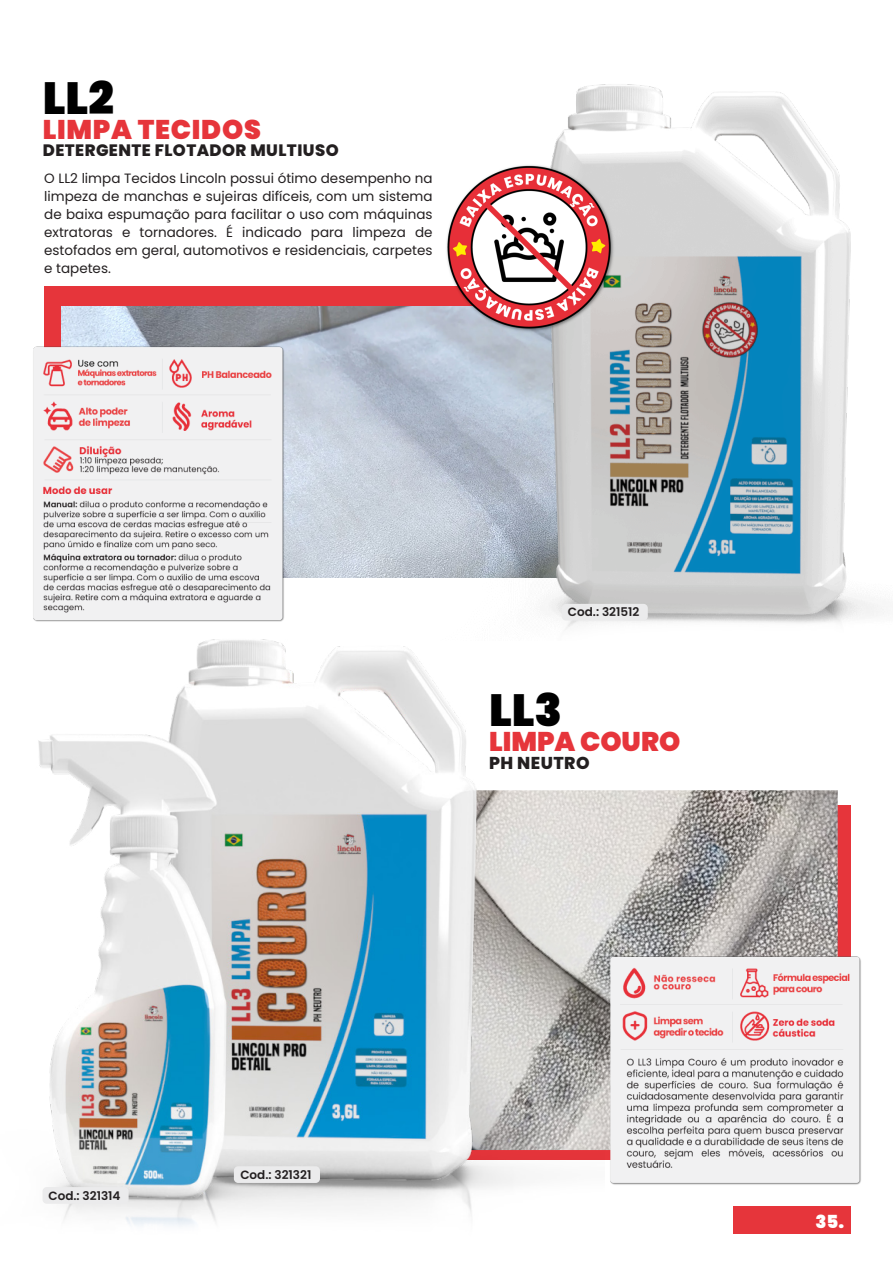
<style>
.page{position:relative;width:893px;height:1263px;background:#fff}
.page>*{position:absolute;margin:0;border:0;box-sizing:border-box;transform-origin:0 0}
.Estilo_Titulo_H2{font:900 45px "Poppins";color:#000}
.Estilo_Titulo_H3{font:900 27px "Poppins";letter-spacing:.025em;color:#e6353b}
.Estilo_Titulo_H3-2{font:900 27px "Poppins";color:#e6353b}
.t1{font:900 18px "Poppins";color:#fff}
.Estilo_Titulo_H4{font:800 17.25px "Poppins";letter-spacing:.025em;color:#231f20}
.Estilo_Titulo_H4-2{font:800 16.5px "Poppins";letter-spacing:.025em;color:#231f20}
.t2{font:13.5px/18px "Poppins";color:#231f20;text-align:justify}
.Produto{font:600 12px "Poppins";color:#231f20}
</style>
<div class="page">
<div style="left:733px;top:1206px;width:117px;height:28px;background:#e6353b"></div>
<div style="left:44px;top:287px;width:543px;height:240px;background:#e6353b"></div>
<img style="left:62px;top:306px;width:367px;height:266px">
<img style="left:429px;top:84px;width:456px;height:539px">
<img style="left:33px;top:340px;width:260px;height:232px">
<img style="left:442px;top:161px;width:175px;height:173px">
<img style="left:605px;top:790px;width:233px;height:157px">
<img style="left:33px;top:572px;width:572px;height:654px">
<img style="left:600px;top:947px;width:261px;height:247px">
<div style="left:43px;top:1187px;width:86px;height:17px;background:#ebebec;border-radius:4px"></div>
<div style="left:234px;top:1166px;width:86px;height:17px;background:#ebebec;border-radius:4px"></div>
<div style="left:562px;top:604px;width:86px;height:16px;background:#ebebec;border-radius:4px"></div>
<p class="Estilo_Titulo_H2" style="left:43px;top:72px;width:73px">LL2</p>
<p class="Estilo_Titulo_H3" style="left:43px;top:114px;width:219px">LIMPA TECIDOS</p>
<p class="Estilo_Titulo_H4-2" style="left:43px;top:140px;width:297px">DETERGENTE FLOTADOR MULTIUSO</p>
<p class="t2" style="left:44px;top:169px;width:390px">O LL2 limpa Tecidos Lincoln possui ótimo desempenho na limpeza de manchas e sujeiras difíceis, com um sistema de baixa espumação para facilitar o uso com máquinas extratoras e tornadores. É indicado para limpeza de estofados em geral, automotivos e residenciais, carpetes e tapetes.</p>
<p class="Produto" style="left:568px;top:605px;width:73px">Cod.: 321512</p>
<p class="Estilo_Titulo_H2" style="left:489px;top:684px;width:75px">LL3</p>
<p class="Estilo_Titulo_H3-2" style="left:489px;top:726px;width:193px">LIMPA COURO</p>
<p class="Estilo_Titulo_H4" style="left:489px;top:753px;width:102px">PH NEUTRO</p>
<p class="Produto" style="left:49px;top:1188px;width:74px">Cod.: 321314</p>
<p class="Produto" style="left:240px;top:1168px;width:72px">Cod.: 321321</p>
<h3 class="t1" style="left:815px;top:1211px;width:30px">35.</h3>
</div>
